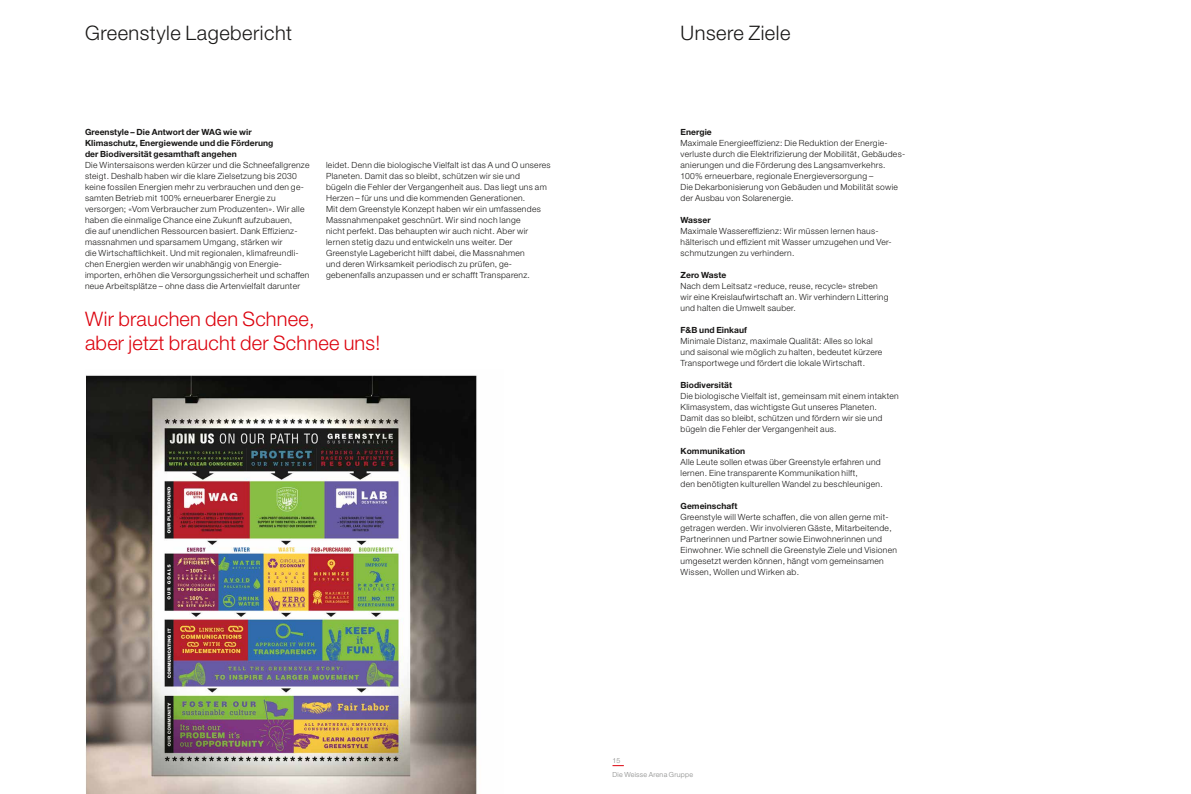
<style>
.page{position:relative;width:1191px;height:794px;background:#fff}
.page>*{position:absolute;margin:0;border:0;box-sizing:border-box;transform-origin:0 0}
.t1{font:300 20px/24px "Helvetica Neue LT Std";letter-spacing:.01em;color:#dc030e}
.t2{font:300 20px "Helvetica Neue LT Std";letter-spacing:.025em;color:#181716}
.t3{font:300 8.5px/11px "Helvetica Neue LT Std";letter-spacing:.035em;color:#181716}
.t4{font:700 8.5px/11px "Helvetica Neue LT Std";letter-spacing:.005em;color:#181716}
.t5{font:300 7px/14.2px "Helvetica Neue LT Std";letter-spacing:.035em;color:#868786}
</style>
<div class="page">
<svg style="left:612px;top:765px;width:12px;height:1px"></svg>
<img style="left:85px;top:375px;width:392px;height:419px">
<h1 class="t2" style="left:85px;top:20px;width:209px">Greenstyle Lagebericht</h1>
<p class="t4" style="left:85px;top:126px;width:190px">Greenstyle – Die Antwort der WAG wie wir<br>Klimaschutz, Energiewende und die Förderung der Biodiversität gesamthaft angehen</p>
<p class="t3" style="left:85px;top:159px;width:226px">Die Wintersaisons werden kürzer und die Schneefallgrenze steigt. Deshalb haben wir die klare Zielsetzung bis 2030 keine fossilen Energien mehr zu verbrauchen und den ge&shy;samten Betrieb mit 100% erneuerbarer Energie zu versorgen; «Vom Verbraucher zum Produzenten». Wir alle haben die einmalige Chance eine Zukunft aufzubauen,<br>die auf unendlichen Ressourcen basiert. Dank Effizienz&shy;massnahmen und sparsamem Umgang, stärken wir<br>die Wirtschaftlichkeit. Und mit regionalen, klimafreundli&shy;chen Energien werden wir unabhängig von Energie&shy;importen, erhöhen die Versorgungssicherheit und schaffen neue Arbeitsplätze – ohne dass die Artenvielfalt darunter</p>
<p class="t3" style="left:326px;top:159px;width:226px">leidet. Denn die biologische Vielfalt ist das A und O unseres Planeten. Damit das so bleibt, schützen wir sie und<br>bügeln die Fehler der Vergangenheit aus. Das liegt uns am Herzen – für uns und die kommenden Generationen.<br>Mit dem Greenstyle Konzept haben wir ein umfassendes Massnahmenpaket geschnürt. Wir sind noch lange<br>nicht perfekt. Das behaupten wir auch nicht. Aber wir lernen stetig dazu und entwickeln uns weiter. Der Greenstyle Lagebericht hilft dabei, die Massnahmen<br>und deren Wirksamkeit periodisch zu prüfen, ge&shy;gebenenfalls anzupassen und er schafft Transparenz.</p>
<h1 class="t1" style="left:85px;top:307px;width:297px">Wir brauchen den Schnee,<br>aber jetzt braucht der Schnee uns!</h1>
<h1 class="t2" style="left:680px;top:20px;width:111px">Unsere Ziele</h1>
<p class="t4" style="left:680px;top:126px;width:33px">Energie</p>
<p class="t3" style="left:680px;top:137px;width:226px">Maximale Energieeffizienz: Die Reduktion der Energie&shy;verluste durch die Elektrifizierung der Mobilität, Gebäudes&shy;anierungen und die Förderung des Langsamverkehrs.<br>100% erneuerbare, regionale Energieversorgung –<br>Die Dekarbonisierung von Gebäuden und Mobilität sowie der Ausbau von Solarenergie.</p>
<p class="t4" style="left:680px;top:214px;width:32px">Wasser</p>
<p class="t3" style="left:680px;top:225px;width:213px">Maximale Wassereffizienz: Wir müssen lernen haus&shy;hälterisch und effizient mit Wasser umzugehen und Ver&shy;schmutzungen zu verhindern.</p>
<p class="t4" style="left:680px;top:269px;width:47px">Zero Waste</p>
<p class="t3" style="left:680px;top:280px;width:209px">Nach dem Leitsatz «reduce, reuse, recycle» streben wir eine Kreislaufwirtschaft an. Wir verhindern Littering und halten die Umwelt sauber.</p>
<p class="t4" style="left:680px;top:324px;width:68px">F&amp;B und Einkauf</p>
<p class="t3" style="left:680px;top:335px;width:203px">Minimale Distanz, maximale Qualität: Alles so lokal und saisonal wie möglich zu halten, bedeutet kürzere<br>Transportwege und fördert die lokale Wirtschaft.</p>
<p class="t4" style="left:680px;top:379px;width:53px">Biodiversität</p>
<p class="t3" style="left:680px;top:390px;width:220px">Die biologische Vielfalt ist, gemeinsam mit einem intakten Klimasystem, das wichtigste Gut unseres Planeten.<br>Damit das so bleibt, schützen und fördern wir sie und bügeln die Fehler der Vergangenheit aus.</p>
<p class="t4" style="left:680px;top:445px;width:66px">Kommunikation</p>
<p class="t3" style="left:680px;top:456px;width:204px">Alle Leute sollen etwas über Greenstyle erfahren und lernen. Eine transparente Kommunikation hilft,<br>den benötigten kulturellen Wandel zu beschleunigen.</p>
<p class="t4" style="left:680px;top:500px;width:58px">Gemeinschaft</p>
<p class="t3" style="left:680px;top:511px;width:218px">Greenstyle will Werte schaffen, die von allen gerne mit&shy;getragen werden. Wir involvieren Gäste, Mitarbeitende, Partnerinnen und Partner sowie Einwohnerinnen und Einwohner. Wie schnell die Greenstyle Ziele und Visionen umgesetzt werden können, hängt vom gemeinsamen Wissen, Wollen und Wirken ab.</p>
<p class="t5" style="left:612px;top:753px;width:82px">15<br>Die Weisse Arena Gruppe</p>
</div>
